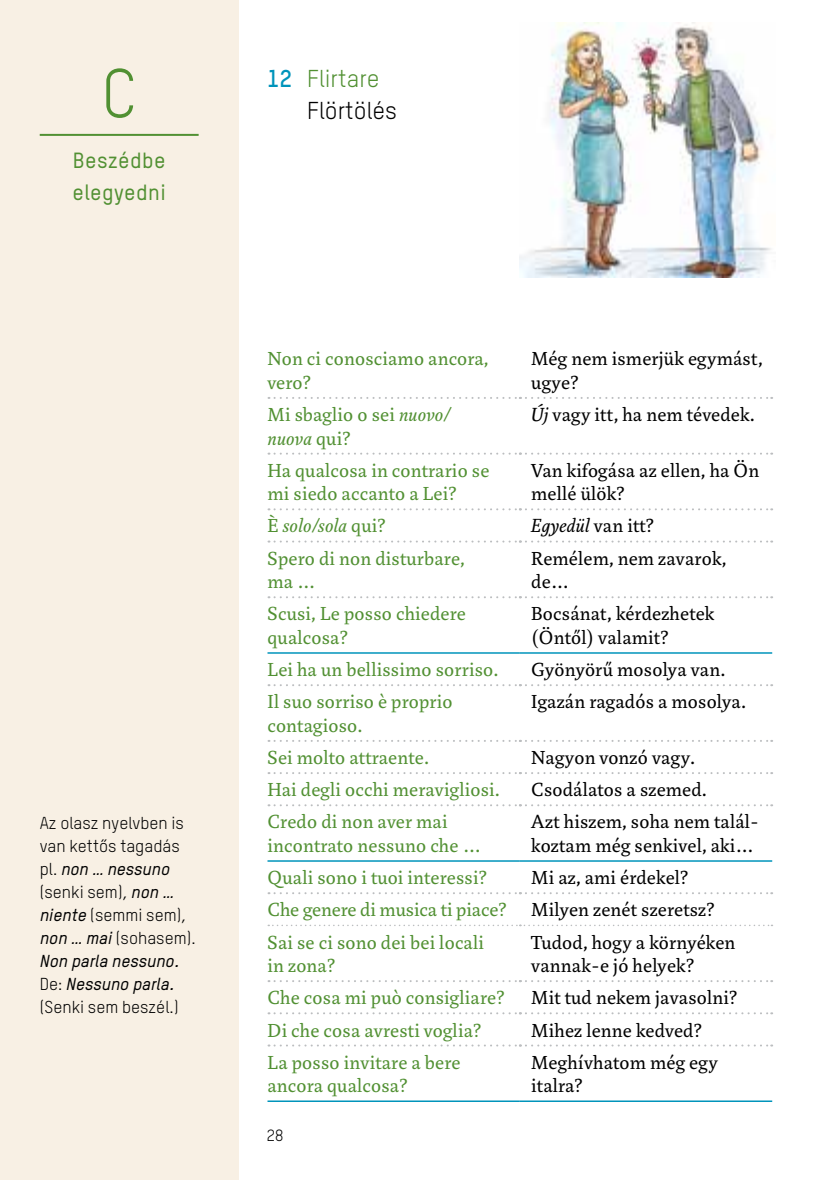
<style>
.page{position:relative;width:840px;height:1180px;background:#fff}
.page>*{position:absolute;margin:0;border:0;box-sizing:border-box;transform-origin:0 0}
.t1{font:68px "TSTARPRO";color:#519032}
.t2{font:24px/32px "TSTAR HU";color:#000}
.t3{font:500 21.6px/32px "TSTAR";letter-spacing:.02em;color:#519032}
.t4{font:20.4px/23.4px "Marat Pro";letter-spacing:.01em;color:#519032}
.t5{font:20.4px/23.4px "Marat Pro";letter-spacing:.01em;color:#000}
.t6{font:italic 20.4px "Marat Pro";letter-spacing:.01em;color:#519032}
.t7{font:italic 20.4px "Marat Pro";letter-spacing:.01em;color:#000}
.t8{font:17px/23px "TSTAR HU";color:#000}
.t9{font:italic 500 17px/23px "TSTARPRO";color:#000}
.t10{font:16px "TSTARPRO";color:#000}
.s1{font-family:"TSTAR HU";font-weight:400;font-style:normal}
.s2{font-family:"TSTARPRO";font-weight:500;font-style:italic}
.s3{font-weight:700;color:#0094bb}
.s4{color:#519032}
.s5{font-style:italic}
.s6{font-style:normal}
.s7{color:#000}
</style>
<div class="page">
<div style="left:0;top:0;width:238px;height:1179px;background:#f8f0e4"></div>
<hr style="left:40px;top:134px;width:158px;height:2px;background:#519032">
<img style="left:519px;top:23px;width:252px;height:255px">
<svg style="left:268px;top:452px;width:503px;height:2px"></svg>
<svg style="left:268px;top:508px;width:503px;height:2px"></svg>
<svg style="left:268px;top:397px;width:503px;height:2px"></svg>
<svg style="left:268px;top:540px;width:503px;height:2px"></svg>
<svg style="left:268px;top:596px;width:503px;height:2px"></svg>
<svg style="left:268px;top:1044px;width:503px;height:2px"></svg>
<svg style="left:268px;top:980px;width:503px;height:1px"></svg>
<svg style="left:268px;top:1012px;width:503px;height:2px"></svg>
<hr style="left:267px;top:652px;width:252px;height:1px;background:#0094bb">
<hr style="left:519px;top:652px;width:252px;height:1px;background:#0094bb">
<hr style="left:267px;top:860px;width:252px;height:1px;background:#0094bb">
<hr style="left:519px;top:860px;width:252px;height:1px;background:#0094bb">
<svg style="left:268px;top:739px;width:503px;height:2px"></svg>
<svg style="left:268px;top:924px;width:504px;height:2px"></svg>
<hr style="left:267px;top:1100px;width:252px;height:1px;background:#0094bb">
<hr style="left:519px;top:1100px;width:252px;height:1px;background:#0094bb">
<svg style="left:268px;top:772px;width:503px;height:2px"></svg>
<svg style="left:268px;top:804px;width:503px;height:2px"></svg>
<svg style="left:268px;top:684px;width:503px;height:2px"></svg>
<svg style="left:268px;top:892px;width:503px;height:2px"></svg>
<h1 class="t1" style="left:101px;top:52px;width:37px">C</h1>
<p class="t3" style="left:72px;top:144px;width:95px">Beszédbe elegyedni</p>
<p class="t8" style="left:40px;top:811px;width:146px">Az olasz nyelvben is van kettős tagadás</p>
<p class="t9" style="left:40px;top:857px;width:132px"><span class="s1">pl.</span> non … nessuno</p>
<p class="t8" style="left:40px;top:880px;width:157px">(senki sem), <span class="s2">non … niente</span> (semmi sem), <span class="s2">non … mai</span> (sohasem).</p>
<p class="t9" style="left:40px;top:949px;width:140px">Non parla nessuno.<br><span class="s1">De:</span> Nessuno parla.</p>
<p class="t8" style="left:40px;top:995px;width:140px">(Senki sem beszél.)</p>
<p class="t2" style="left:307px;top:62px;width:92px;text-indent:-40px"><span class="s3">12</span> <span class="s4">Flirtare<br></span>Flörtölés</p>
<p class="t4" style="left:267px;top:347px;width:222px">Non ci conosciamo ancora, vero?</p>
<p class="t5" style="left:531px;top:347px;width:233px">Még nem ismerjük egymást, ugye?</p>
<p class="t4" style="left:267px;top:403px;width:184px">Mi sbaglio o sei <span class="s5">nuovo/ nuova</span> qui?</p>
<p class="t5" style="left:531px;top:403px;width:225px"><span class="s5">Új</span> vagy itt, ha nem tévedek.</p>
<p class="t4" style="left:267px;top:459px;width:223px">Ha qualcosa in contrario se mi siedo accanto a Lei?</p>
<p class="t5" style="left:531px;top:459px;width:229px">Van kifogása az ellen, ha Ön mellé ülök?</p>
<p class="t6" style="left:267px;top:514px;width:120px"><span class="s6">È</span> solo/sola <span class="s6">qui?</span></p>
<p class="t7" style="left:531px;top:514px;width:125px">Egyedül <span class="s6">van itt?</span></p>
<p class="t4" style="left:267px;top:546px;width:199px">Spero di non disturbare, ma …</p>
<p class="t5" style="left:531px;top:546px;width:196px">Remélem, nem zavarok, de…</p>
<p class="t4" style="left:267px;top:602px;width:200px">Scusi, Le posso chiedere qualcosa?</p>
<p class="t5" style="left:531px;top:602px;width:185px">Bocsánat, kérdezhetek (Öntől) valamit?</p>
<p class="t4" style="left:267px;top:658px;width:232px">Lei ha un bellissimo sorriso.</p>
<p class="t5" style="left:531px;top:658px;width:196px">Gyönyörű mosolya van.</p>
<p class="t4" style="left:267px;top:690px;width:186px">Il suo sorriso è proprio contagioso.</p>
<p class="t5" style="left:531px;top:690px;width:216px">Igazán ragadós a mosolya.</p>
<p class="t4" style="left:267px;top:746px;width:163px">Sei molto attraente.</p>
<p class="t5" style="left:531px;top:746px;width:165px">Nagyon vonzó vagy.</p>
<p class="t4" style="left:267px;top:778px;width:234px">Hai degli occhi meravigliosi.</p>
<p class="t5" style="left:531px;top:778px;width:177px">Csodálatos a szemed.</p>
<p class="t4" style="left:267px;top:810px;width:215px">Credo di non aver mai incontrato nessuno che …</p>
<p class="t5" style="left:531px;top:810px;width:229px">Azt hiszem, soha nem talál&shy;koztam még senkivel, aki…</p>
<p class="t4" style="left:267px;top:866px;width:221px">Quali sono i tuoi interessi?</p>
<p class="t4" style="left:267px;top:861px;width:449px;line-height:32.2px;text-indent:263px"><span class="s7">Mi az, ami érdekel?<br></span>Che genere di musica ti piace? <span class="s7">Milyen zenét szeretsz?<br></span>Sai se ci sono dei bei locali</p>
<p class="t4" style="left:267px;top:954px;width:69px">in zona?</p>
<p class="t5" style="left:531px;top:930px;width:205px">Tudod, hogy a környéken vannak-e jó helyek?</p>
<p class="t4" style="left:267px;top:986px;width:239px">Che cosa mi può consigliare?</p>
<p class="t5" style="left:531px;top:986px;width:208px">Mit tud nekem javasolni?</p>
<p class="t4" style="left:267px;top:1018px;width:215px">Di che cosa avresti voglia?</p>
<p class="t5" style="left:531px;top:1018px;width:172px">Mihez lenne kedved?</p>
<p class="t4" style="left:267px;top:1050px;width:194px">La posso invitare a bere ancora qualcosa?</p>
<p class="t5" style="left:531px;top:1050px;width:188px">Meghívhatom még egy italra?</p>
<p class="t10" style="left:266px;top:1125px;width:18px">28</p>
</div>
